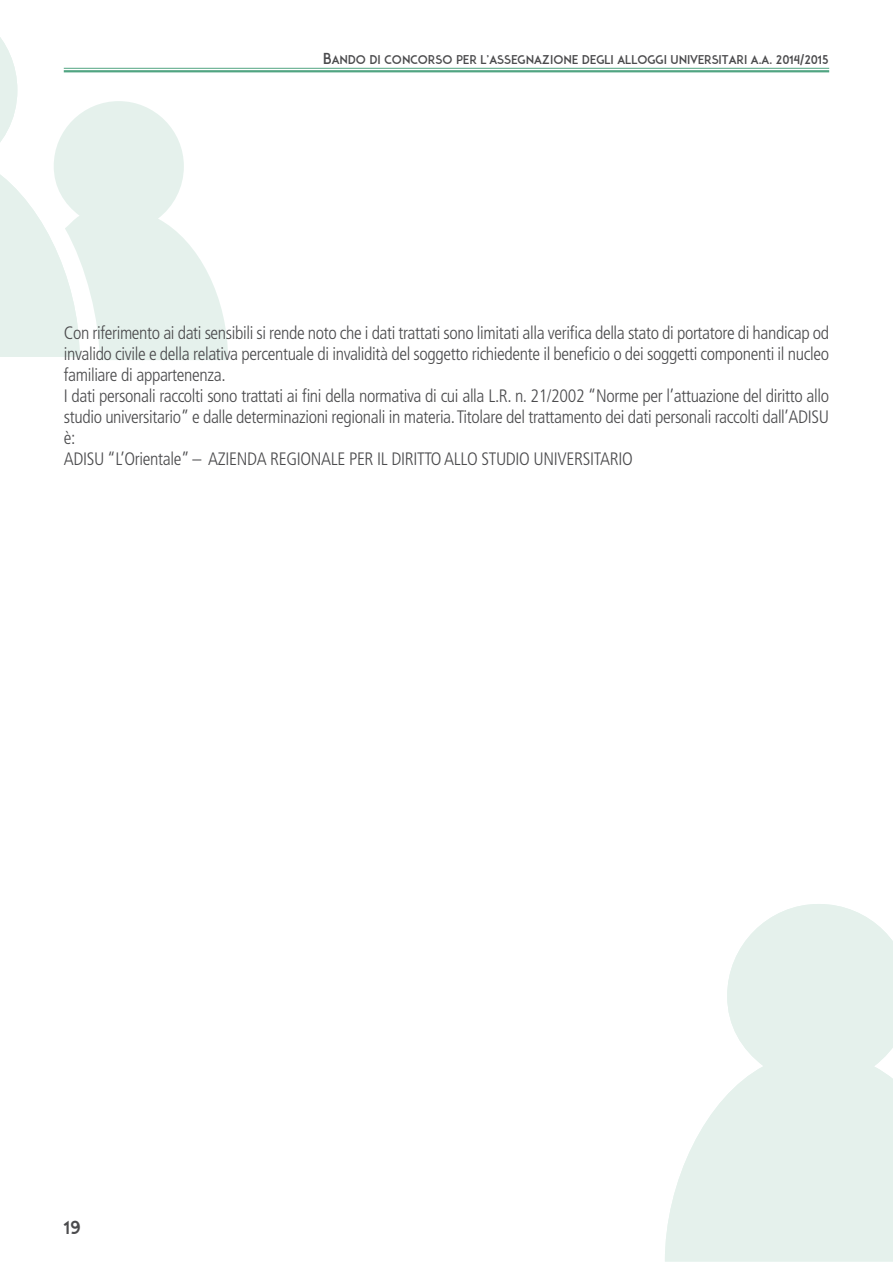
<style>
.page{position:relative;width:893px;height:1263px;background:#fff}
.page>*{position:absolute;margin:0;border:0;box-sizing:border-box;transform-origin:0 0}
.t1{font:300 condensed 18px/21px "Frutiger LT Std";letter-spacing:-.02em;color:#4b4b4d}
.t2{font:18px "ADAM";color:#4b4b4d}
.t3{font:12px "ADAM";color:#4b4b4d}
.s1{font-size:15px}
</style>
<div class="page">
<svg style="left:0;top:37px;width:228px;height:323px"></svg>
<svg style="left:665px;top:904px;width:228px;height:357px;fill:#e5f1ec"></svg>
<hr style="left:64px;top:68px;width:765px;height:1px;background:#51a582">
<hr style="left:64px;top:70px;width:765px;height:2px;background:#51a582">
<p class="t3" style="left:323px;top:52px;width:507px"><span class="s1">B</span>ANDO DI CONCORSO PER L’ASSEGNAZIONE DEGLI ALLOGGI UNIVERSITARI A.A. 2014/2015</p>
<p class="t1" style="left:64px;top:322px;width:767px">Con riferimento ai dati sensibili si rende noto che i dati trattati sono limitati alla verifica della stato di portatore di handicap od invalido civile e della relativa percentuale di invalidità del soggetto richiedente il beneficio o dei soggetti componenti il nucleo familiare di appartenenza.<br>I dati personali raccolti sono trattati ai fini della normativa di cui alla L.R. n. 21/2002 “Norme per l’attuazione del diritto allo studio universitario” e dalle determinazioni regionali in materia. Titolare del trattamento dei dati personali raccolti dall’ADISU è:<br>ADISU “L’Orientale” – AZIENDA REGIONALE PER IL DIRITTO ALLO STUDIO UNIVERSITARIO</p>
<p class="t2" style="left:64px;top:1217px;width:19px">19</p>
</div>
